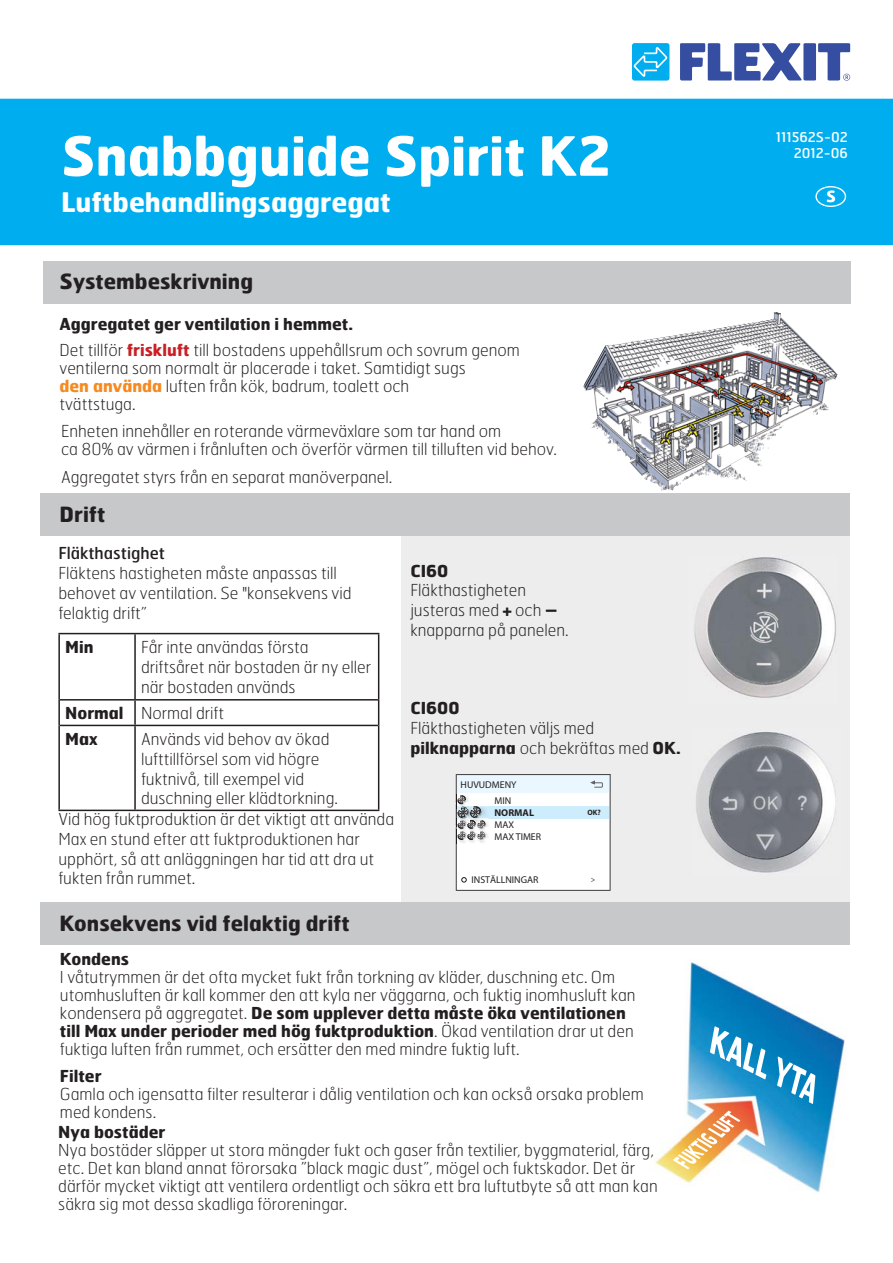
<style>
.page{position:relative;width:893px;height:1263px;background:#fff}
.page>*{position:absolute;margin:0;border:0;box-sizing:border-box;transform-origin:0 0}
.t1{font:700 54px "Hermes";color:#fff}
.t2{font:700 27px "Hermes";color:#fff}
.t3{font:700 21px "Hermes";color:#231f20}
.t4{font:100 16.5px/18px "Hermes";color:#231f20}
.t5{font:700 16.5px "Hermes";color:#231f20}
.t6{font:16.5px "Hermes";color:#231f20}
.t7{font:13.5px/16.2px "Hermes";color:#fff;text-align:right}
.t8{font:9.9px/11.9px "Myriad";color:#231f20}
.t9{font:700 9.9px "Myriad";color:#231f20}
.t10{font:700 7.8px "Myriad";color:#231f20}
.t11{font:7.8px "Myriad";color:#231f20}
.s1{font-weight:700}
.s2{font-weight:700;color:#c82026}
.s3{font-weight:700;color:#f6891f}
</style>
<div class="page">
<div style="left:0;top:99px;width:893px;height:146px;background:#00aeef"></div>
<svg style="left:680px;top:43px;width:170px;height:38px"></svg>
<div style="left:632px;top:43px;width:37px;height:38px;background:#00aeef;border-radius:3px"></div>
<svg style="left:633px;top:47px;width:35px;height:30px"></svg>
<div style="left:401px;top:529px;width:448px;height:373px;background:#ededee"></div>
<div style="left:43px;top:261px;width:807px;height:43px;background:#c6c8ca"></div>
<div style="left:40px;top:493px;width:810px;height:43px;background:#c6c8ca"></div>
<div style="left:40px;top:902px;width:810px;height:43px;background:#c6c8ca"></div>
<img style="left:687px;top:962px;width:158px;height:231px">
<img style="left:655px;top:1146px;width:19px;height:38px">
<img style="left:674px;top:1083px;width:104px;height:110px">
<svg style="left:673px;top:1111px;width:67px;height:58px"></svg>
<svg style="left:710px;top:1026px;width:56px;height:54px"></svg>
<svg style="left:777px;top:1056px;width:38px;height:48px"></svg>
<svg style="left:455px;top:774px;width:155px;height:117px"></svg>
<hr style="left:58px;top:633px;width:77px;height:1px;background:#231f20">
<hr style="left:58px;top:634px;width:2px;height:66px;background:#231f20">
<hr style="left:135px;top:633px;width:244px;height:1px;background:#231f20">
<hr style="left:378px;top:634px;width:1px;height:66px;background:#231f20">
<hr style="left:58px;top:700px;width:2px;height:25px;background:#231f20">
<svg style="left:378px;top:700px;width:1px;height:25px"></svg>
<hr style="left:58px;top:725px;width:2px;height:85px;background:#231f20">
<hr style="left:378px;top:725px;width:1px;height:85px;background:#231f20">
<hr style="left:58px;top:810px;width:77px;height:1px;background:#231f20">
<hr style="left:135px;top:810px;width:244px;height:1px;background:#231f20">
<hr style="left:134px;top:634px;width:2px;height:65px;background:#231f20">
<hr style="left:60px;top:699px;width:75px;height:2px;background:#231f20">
<hr style="left:135px;top:699px;width:243px;height:2px;background:#231f20">
<hr style="left:134px;top:701px;width:2px;height:24px;background:#231f20">
<hr style="left:60px;top:725px;width:75px;height:1px;background:#231f20">
<hr style="left:135px;top:725px;width:243px;height:1px;background:#231f20">
<hr style="left:134px;top:726px;width:2px;height:84px;background:#231f20">
<div style="left:815px;top:186px;width:31px;height:21px;border:1px solid #fff;border-radius:50%"></div>
<svg style="left:827px;top:190px;width:8px;height:12px"></svg>
<img style="left:696px;top:732px;width:140px;height:141px">
<img style="left:694px;top:557px;width:142px;height:141px">
<img style="left:584px;top:312px;width:190px;height:127px">
<h1 class="t1" style="left:61px;top:134px;width:551px">Snabbguide Spirit K2</h1>
<h2 class="t2" style="left:61px;top:191px;width:331px">Luftbehandlingsaggregat</h2>
<p class="t3" style="left:60px;top:273px;width:195px">Systembeskrivning</p>
<p class="t4" style="left:60px;top:312px;width:462px;line-height:26.5px"><span class="s1">Aggregatet ger ventilation i hemmet.<br></span>Det tillför <span class="s2">friskluft</span> till bostadens uppehållsrum och sovrum genom</p>
<p class="t4" style="left:60px;top:361px;width:408px">ventilerna som normalt är placerade i taket. Samtidigt sugs <span class="s3">den använda</span> luften från kök, badrum, toalett och tvättstuga.</p>
<p class="t4" style="left:61px;top:423px;width:497px">Enheten innehåller en roterande värmeväxlare som tar hand om<br>ca 80% av värmen i frånluften och överför värmen till tilluften vid behov.</p>
<p class="t4" style="left:61px;top:470px;width:333px">Aggregatet styrs från en separat manöverpanel.</p>
<p class="t3" style="left:60px;top:506px;width:47px">Drift</p>
<p class="t6" style="left:58px;top:546px;width:108px">Fläkthastighet</p>
<p class="t4" style="left:58px;top:565px;width:295px;line-height:19.8px">Fläktens hastigheten måste anpassas till behovet av ventilation. Se "konsekvens vid felaktig drift”</p>
<p class="t5" style="left:65px;top:640px;width:30px">Min</p>
<p class="t4" style="left:141px;top:639px;width:232px;line-height:19.8px">Får inte användas första driftsåret när bostaden är ny eller när bostaden används</p>
<p class="t4" style="left:65px;top:702px;width:160px;line-height:25.7px"><span class="s1">Normal</span> Normal drift<br><span class="s1">Max</span></p>
<p class="t4" style="left:141px;top:732px;width:190px">Används vid behov av ökad</p>
<p class="t4" style="left:141px;top:751px;width:180px">lufttillförsel som vid högre</p>
<p class="t4" style="left:141px;top:771px;width:165px">fuktnivå, till exempel vid</p>
<p class="t4" style="left:141px;top:791px;width:198px">duschning eller klädtorkning.</p>
<p class="t4" style="left:58px;top:811px;width:337px">Vid hög fuktproduktion är det viktigt att använda</p>
<p class="t4" style="left:58px;top:831px;width:303px">Max en stund efter att fuktproduktionen har</p>
<p class="t4" style="left:58px;top:851px;width:317px">upphört, så att anläggningen har tid att dra ut</p>
<p class="t4" style="left:58px;top:871px;width:138px">fukten från rummet.</p>
<p class="t5" style="left:410px;top:564px;width:40px">CI60</p>
<p class="t4" style="left:410px;top:582px;width:160px;line-height:19.8px">Fläkthastigheten justeras med <span class="s1">+</span> och <span class="s1">– </span>knapparna på panelen.</p>
<p class="t5" style="left:410px;top:701px;width:51px">CI600</p>
<p class="t4" style="left:410px;top:720px;width:272px;line-height:19.8px">Fläkthastigheten väljs med <span class="s1">pilknapparna</span> och bekräftas med <span class="s1">OK.</span></p>
<p class="t8" style="left:461px;top:779px;width:57px">HUVUDMENY</p>
<p class="t8" style="left:494px;top:796px;width:18px">MIN</p>
<p class="t9" style="left:494px;top:809px;width:41px">NORMAL</p>
<p class="t8" style="left:494px;top:819px;width:48px">MAX<br>MAX TIMER</p>
<p class="t10" style="left:587px;top:809px;width:15px">OK?</p>
<p class="t8" style="left:471px;top:875px;width:69px">INSTÄLLNINGAR</p>
<p class="t11" style="left:591px;top:877px;width:6px">&gt;</p>
<p class="t3" style="left:60px;top:915px;width:292px">Konsekvens vid felaktig drift</p>
<p class="t5" style="left:60px;top:952px;width:71px">Kondens</p>
<p class="t4" style="left:60px;top:970px;width:577px">I våtutrymmen är det ofta mycket fukt från torkning av kläder, duschning etc. Om utomhusluften är kall kommer den att kyla ner väggarna, och fuktig inomhusluft kan kondensera på aggregatet. <span class="s1">De som upplever detta måste öka ventilationen till Max under perioder med hög fuktproduktion</span>. Ökad ventilation drar ut den fuktiga luften från rummet, och ersätter den med mindre fuktig luft.</p>
<p class="t5" style="left:60px;top:1069px;width:43px">Filter</p>
<p class="t4" style="left:60px;top:1086px;width:585px">Gamla och igensatta filter resulterar i dålig ventilation och kan också orsaka problem med kondens.</p>
<p class="t5" style="left:58px;top:1126px;width:109px">Nya bostäder</p>
<p class="t4" style="left:58px;top:1143px;width:601px">Nya bostäder släpper ut stora mängder fukt och gaser från textilier, byggmaterial, färg, etc. Det kan bland annat förorsaka ”black magic dust”, mögel och fuktskador. Det är därför mycket viktigt att ventilera ordentligt och säkra ett bra luftutbyte så att man kan säkra sig mot dessa skadliga föroreningar.</p>
<p class="t7" style="left:776px;top:129px;width:74px">111562S-02<br>2012-06</p>
</div>
